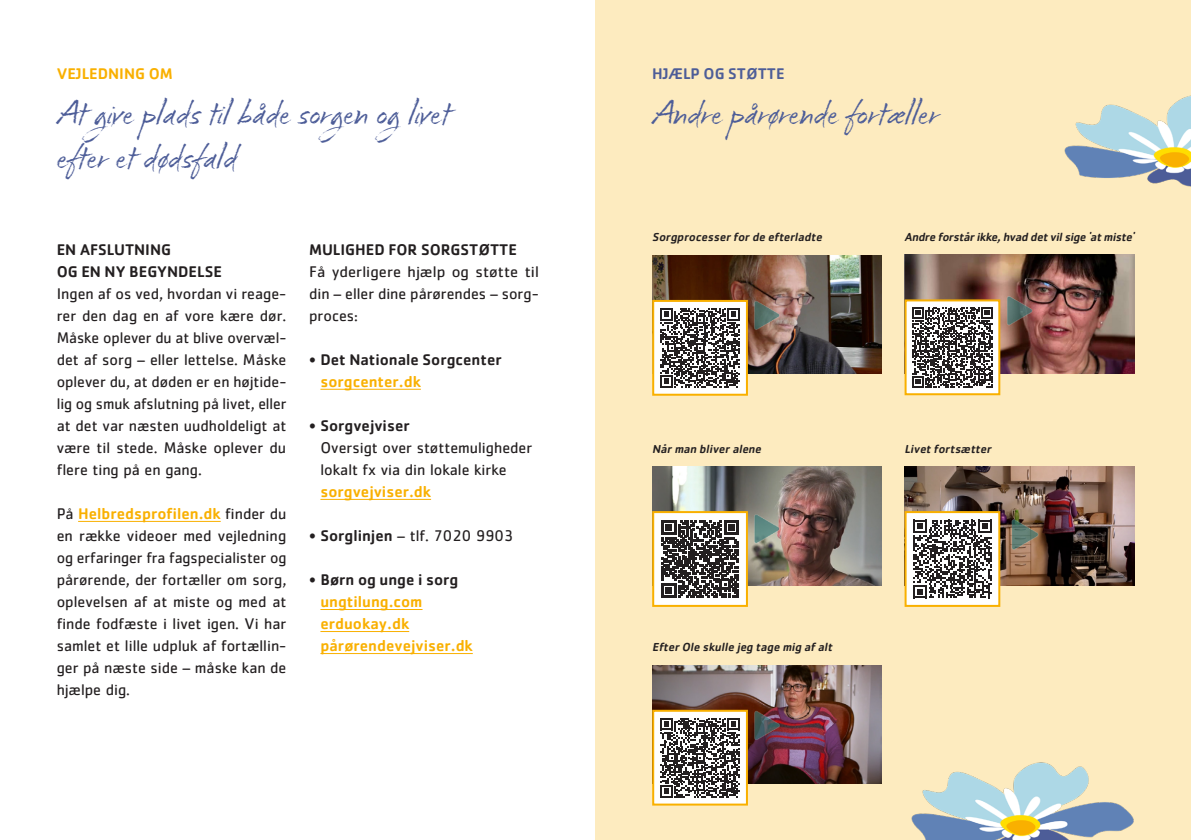
<style>
.page{position:relative;width:1191px;height:840px;background:#fff}
.page>*{position:absolute;margin:0;border:0;box-sizing:border-box;transform-origin:0 0}
.t1{font:36px "Fugu";color:#4d5d98}
.t2{font:16px/22px "Cachet Std";color:#231f20;text-align:justify}
.t3{font:500 16px/22px "Cachet Std";color:#231f20}
.t4{font:500 16px/22px "Cachet Std";color:#f9b000}
.t5{font:500 16px "Cachet Std";color:#4d5d98}
.t6{font:italic 500 12px "Cachet Std";color:#231f20}
.s1{font-weight:500;color:#f9b000}
.s2{color:#f9b000}
.s3{font-weight:500}
.s4{color:#231f20}
</style>
<div class="page">
<div style="left:595px;top:0;width:596px;height:839px;background:#fdebbf"></div>
<hr style="left:78px;top:520px;width:143px;height:1px;background:#f9b000">
<img style="left:904px;top:466px;width:230px;height:119px">
<div style="left:905px;top:512px;width:94px;height:93px;background:#fff"></div>
<svg style="left:913px;top:519px;width:78px;height:79px"></svg>
<div style="left:904px;top:511px;width:96px;height:95px;border:2px solid #f9b000"></div>
<img style="left:904px;top:255px;width:230px;height:118px">
<div style="left:905px;top:300px;width:94px;height:94px;background:#fff"></div>
<svg style="left:912px;top:307px;width:80px;height:80px"></svg>
<div style="left:904px;top:299px;width:96px;height:96px;border:2px solid #f9b000"></div>
<img style="left:652px;top:466px;width:230px;height:119px">
<div style="left:653px;top:512px;width:94px;height:93px;background:#fff"></div>
<svg style="left:661px;top:520px;width:77px;height:77px"></svg>
<div style="left:652px;top:511px;width:96px;height:95px;border:2px solid #f9b000"></div>
<img style="left:652px;top:255px;width:230px;height:118px">
<div style="left:653px;top:301px;width:94px;height:93px;background:#fff"></div>
<svg style="left:660px;top:308px;width:80px;height:79px"></svg>
<div style="left:652px;top:300px;width:96px;height:95px;border:2px solid #f9b000"></div>
<img style="left:652px;top:665px;width:230px;height:118px">
<div style="left:653px;top:710px;width:94px;height:94px;background:#fff"></div>
<svg style="left:660px;top:718px;width:80px;height:79px"></svg>
<div style="left:652px;top:709px;width:96px;height:96px;border:2px solid #f9b000"></div>
<img style="left:911px;top:762px;width:223px;height:77px">
<hr style="left:320px;top:388px;width:101px;height:1px;background:#f9b000">
<hr style="left:320px;top:498px;width:111px;height:1px;background:#f9b000">
<hr style="left:320px;top:608px;width:102px;height:1px;background:#f9b000">
<hr style="left:320px;top:630px;width:89px;height:1px;background:#f9b000">
<hr style="left:320px;top:652px;width:153px;height:1px;background:#f9b000">
<img style="left:1064px;top:95px;width:127px;height:92px">
<p class="t4" style="left:57px;top:62px;width:118px">VEJLEDNING OM</p>
<p class="t1" style="left:57px;top:89px;width:395px">At give plads til både sorgen og livet</p>
<p class="t1" style="left:57px;top:133px;width:182px">efter et dødsfald</p>
<p class="t3" style="left:57px;top:238px;width:116px">EN AFSLUTNING</p>
<p class="t3" style="left:57px;top:260px;width:167px">OG EN NY BEGYNDELSE</p>
<p class="t2" style="left:57px;top:282px;width:231px">Ingen af os ved, hvordan vi reage&shy;rer den dag en af vore kære dør.<br>Måske oplever du at blive overvæl&shy;det af sorg – eller lettelse. Måske oplever du, at døden er en højtide&shy;lig og smuk afslutning på livet, eller at det var næsten uudholdeligt at være til stede. Måske oplever du flere ting på en gang.</p>
<p class="t2" style="left:57px;top:502px;width:231px">På <span class="s1">Helbredsprofilen.dk</span> finder du en række videoer med vejledning og erfaringer fra fagspecialister og pårørende, der fortæller om sorg, oplevelsen af at miste og med at finde fodfæste i livet igen. Vi har samlet et lille udpluk af fortællin&shy;ger på næste side – måske kan de hjælpe dig.</p>
<p class="t3" style="left:309px;top:238px;width:209px">MULIGHED FOR SORGSTØTTE</p>
<p class="t2" style="left:309px;top:260px;width:231px">Få yderligere hjælp og støtte til din – eller dine pårørendes – sorg&shy;proces:</p>
<p class="t3" style="left:320px;top:348px;width:183px;text-indent:-11px">• Det Nationale Sorgcenter <span class="s2">sorgcenter.dk</span></p>
<p class="t2" style="left:320px;top:414px;width:213px;text-align:left;text-indent:-11px"><span class="s3">• Sorgvejviser<br></span>Oversigt over støttemuligheder lokalt fx via din lokale kirke <span class="s1">sorgvejviser.dk</span></p>
<p class="t2" style="left:309px;top:524px;width:206px"><span class="s3">• Sorglinjen</span> – tlf. 7020 9903</p>
<p class="t4" style="left:320px;top:568px;width:154px;text-indent:-11px"><span class="s4">• Børn og unge i sorg </span>ungtilung.com erduokay.dk pårørendevejviser.dk</p>
<p class="t5" style="left:652px;top:63px;width:134px">HJÆLP OG STØTTE</p>
<p class="t1" style="left:652px;top:89px;width:289px">Andre pårørende fortæller</p>
<p class="t6" style="left:652px;top:230px;width:174px">Sorgprocesser for de efterladte</p>
<p class="t6" style="left:904px;top:230px;width:234px">Andre forstårikke,hvad detvilsige 'atmiste'</p>
<p class="t6" style="left:652px;top:441px;width:113px">Når man bliver alene</p>
<p class="t6" style="left:904px;top:441px;width:91px">Livet fortsætter</p>
<p class="t6" style="left:652px;top:639px;width:184px">Efter Ole skulle jeg tage mig afalt</p>
</div>
